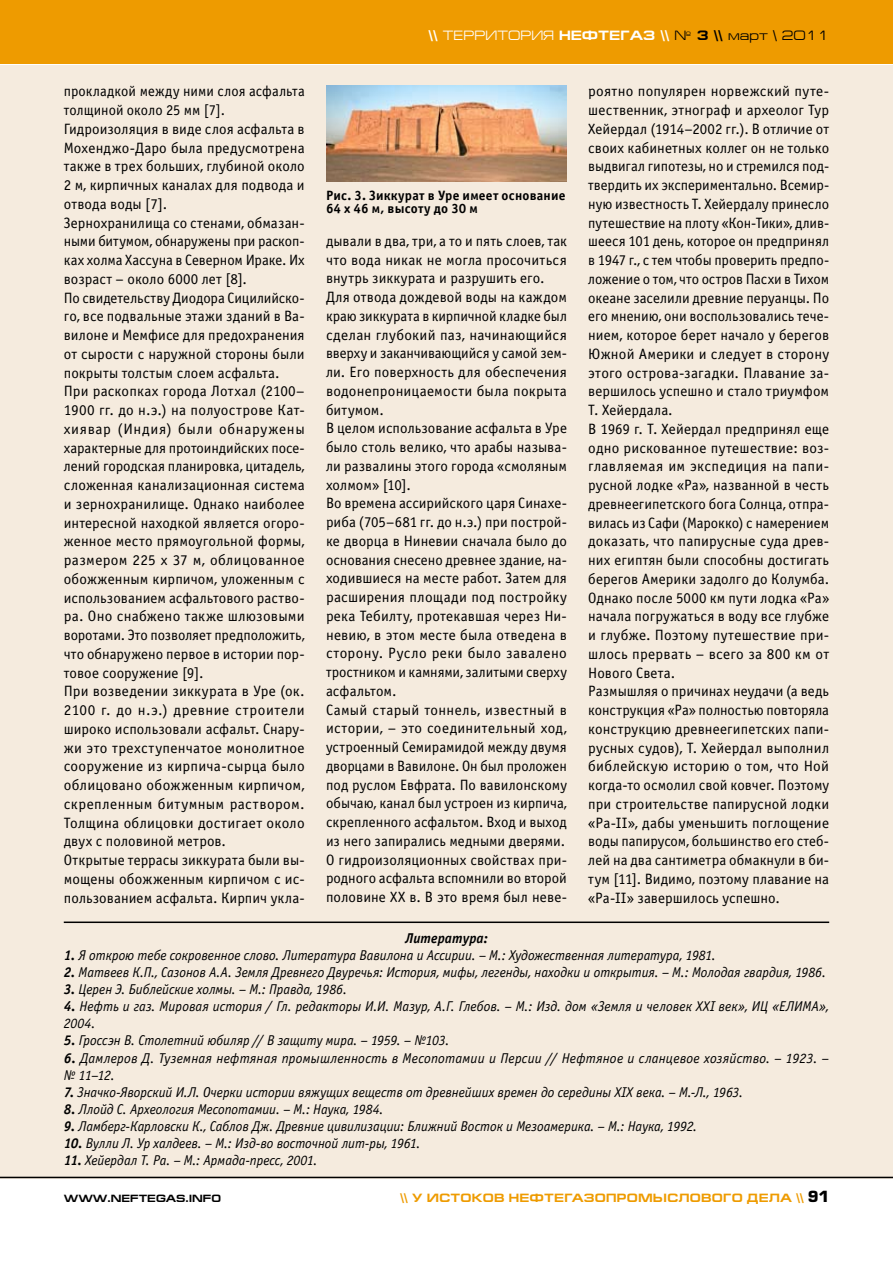
<style>
.page{position:relative;width:893px;height:1263px;background:#fff}
.page>*{position:absolute;margin:0;border:0;box-sizing:border-box;transform-origin:0 0}
.t1{font:15px/18.8px "Officina Sans C";letter-spacing:.005em;color:#000}
.t2{font:italic 14.25px/17.1px "Officina Sans C";color:#000}
.t3{font:italic 700 14.25px "Officina Sans C";letter-spacing:.005em;color:#000}
.t4{font:700 13.5px/13.5px "Officina Sans C";letter-spacing:.015em;color:#000}
.t5{font:700 13.5px "Europe Ext";color:#fff}
.t6{font:700 12px "Europe Ext";letter-spacing:.025em;color:#ee9b00}
.t7{font:700 10.5px "Europe Ext";color:#000}
.s1{font-weight:400}
.s2{font-weight:400;color:#000}
.s3{color:#000}
.s4{font-weight:700}
.s5{font-family:"Europe";font-size:15px;color:#000}
</style>
<div class="page">
<div style="left:0;top:65px;width:893px;height:1113px;background:#f5ebde"></div>
<div style="left:0;top:0;width:893px;height:64px;background:#ee9b00"></div>
<hr style="left:0;top:1177px;width:893px;height:1px;background:#000">
<img style="left:326px;top:85px;width:241px;height:96px">
<hr style="left:64px;top:921px;width:765px;height:2px;background:#000">
<p class="t1" style="left:64px;top:82px;width:242px">прокладкой между ними слоя аcфальта толщиной около 25 мм [7].<br>Гидроизоляция в виде слоя асфальта в Мохенджо-Даро была предусмотрена также в трех больших, глубиной около 2 м, кирпичных каналах для подвода и отвода воды [7].<br>Зернохранилища со стенами, обмазан&shy;ными битумом, обнаружены при раскоп&shy;ках холма Хассуна в Северном Ираке. Их возраст – около 6000 лет [8].<br>По свидетельству Диодора Сицилийско&shy;го, все подвальные этажи зданий в Ва&shy;вилоне и Мемфисе для предохранения от сырости с наружной стороны были покрыты толстым слоем асфальта.<br>При раскопках города Лотхал (2100– 1900 гг. до н.э.) на полуострове Кат&shy;хиявар (Индия) были обнаружены характерные для протоиндийских посе&shy;лений городская планировка, цитадель, сложенная канализационная система и зернохранилище. Однако наиболее интересной находкой является огоро&shy;женное место прямоугольной формы, размером 225 х 37 м, облицованное обожженным кирпичом, уложенным с использованием асфальтового раство&shy;ра. Оно снабжено также шлюзовыми воротами. Это позволяет предположить, что обнаружено первое в истории пор&shy;товое сооружение [9].<br>При возведении зиккурата в Уре (ок.<br>2100 г. до н.э.) древние строители широко использовали асфальт. Снару&shy;жи это трехступенчатое монолитное сооружение из кирпича-сырца было облицовано обожженным кирпичом, скрепленным битумным раствором.<br>Толщина облицовки достигает около двух с половиной метров.<br>Открытые террасы зиккурата были вы&shy;мощены обожженным кирпичом с ис&shy;пользованием асфальта. Кирпич укла-</p>
<p class="t5" style="left:429px;top:28px;width:402px">\\ <span class="s1">ТЕРРИТОРИЯ</span> НЕФТЕГАЗ \\ <span class="s2">№</span> <span class="s3">3 \\</span> <span class="s2">март \ 2011</span></p>
<p class="t4" style="left:326px;top:189px;width:241px">Рис. 3. Зиккурат в Уре имеет основание<br>64 x 46 м, высоту до 30 м</p>
<p class="t1" style="left:326px;top:232px;width:243px">дывали в два, три, а то и пять слоев, так что вода никак не могла просочиться внутрь зиккурата и разрушить его.<br>Для отвода дождевой воды на каждом краю зиккурата в кирпичной кладке был сделан глубокий паз, начинающийся вверху и заканчивающийся у самой зем&shy;ли. Его поверхность для обеспечения водонепроницаемости была покрыта битумом.<br>В целом использование асфальта в Уре было столь велико, что арабы называ&shy;ли развалины этого города «смоляным холмом» [10].<br>Во времена ассирийского царя Синахе&shy;риба (705–681 гг. до н.э.) при построй&shy;ке дворца в Ниневии сначала было до основания снесено древнее здание, на&shy;ходившиеся на месте работ. Затем для расширения площади под постройку река Тебилту, протекавшая через Ни&shy;невию, в этом месте была отведена в сторону. Русло реки было завалено тростником и камнями, залитыми сверху асфальтом.<br>Самый старый тоннель, известный в истории, – это соединительный ход, устроенный Семирамидой между двумя дворцами в Вавилоне. Он был проложен под руслом Евфрата. По вавилонскому обычаю, канал был устроен из кирпича, скрепленного асфальтом. Вход и выход из него запирались медными дверями.<br>О гидроизоляционных свойствах при&shy;родного асфальта вспомнили во второй половине ХХ в. В это время был неве-</p>
<p class="t1" style="left:588px;top:82px;width:242px">роятно популярен норвежский путе&shy;шественник, этнограф и археолог Тур Хейердал (1914–2002 гг.). В отличие от своих кабинетных коллег он не только выдвигал гипотезы, но и стремился под&shy;твердить их экспериментально. Всемир&shy;ную известность Т. Хейердалу принесло путешествие на плоту «Кон-Тики», длив&shy;шееся 101 день, которое он предпринял в 1947 г., с тем чтобы проверить предпо&shy;ложение о том, что остров Пасхи в Тихом океане заселили древние перуанцы. По его мнению, они воспользовались тече&shy;нием, которое берет начало у берегов Южной Америки и следует в сторону этого острова-загадки. Плавание за&shy;вершилось успешно и стало триумфом Т. Хейердала.<br>В 1969 г. Т. Хейердал предпринял еще одно рискованное путешествие: воз&shy;главляемая им экспедиция на папи&shy;русной лодке «Ра», названной в честь древнеегипетского бога Солнца, отпра&shy;вилась из Сафи (Марокко) с намерением доказать, что папирусные суда древ&shy;них египтян были способны достигать берегов Америки задолго до Колумба.<br>Однако после 5000 км пути лодка «Ра» начала погружаться в воду все глубже и глубже. Поэтому путешествие при&shy;шлось прервать – всего за 800 км от Нового Света.<br>Размышляя о причинах неудачи (а ведь конструкция «Ра» полностью повторяла конструкцию древнеегипетских папи&shy;русных судов), Т. Хейердал выполнил библейскую историю о том, что Ной когда-то осмолил свой ковчег. Поэтому при строительстве папирусной лодки «Ра-II», дабы уменьшить поглощение воды папирусом, большинство его стеб&shy;лей на два сантиметра обмакнули в би&shy;тум [11]. Видимо, поэтому плавание на «Ра-II» завершилось успешно.</p>
<p class="t3" style="left:405px;top:930px;width:84px">Литература:</p>
<p class="t2" style="left:64px;top:947px;width:654px"><span class="s4">1.</span> Я открою тебе сокровенное слово. Литература Вавилона и Ассирии. – М.: Художественная литература, 1981.</p>
<p class="t2" style="left:64px;top:964px;width:764px"><span class="s4">2.</span> Матвеев К.П., Сазонов А.А. Земля Древнего Двуречья: История, мифы, легенды, находки и открытия. – М.: Молодая гвардия, 1986.</p>
<p class="t2" style="left:64px;top:981px;width:285px"><span class="s4">3.</span> Церен Э. Библейские холмы. – М.: Правда, 1986.</p>
<p class="t2" style="left:64px;top:998px;width:767px"><span class="s4">4.</span> Нефть и газ. Мировая история / Гл. редакторы И.И. Мазур, А.Г. Глебов. – М.: Изд. дом «Земля и человек XXI век», ИЦ «ЕЛИМА»,<br>2004.</p>
<p class="t2" style="left:64px;top:1032px;width:387px"><span class="s4">5.</span> Гроссэн В. Столетний юбиляр // В защиту мира. – 1959. – №103.</p>
<p class="t2" style="left:64px;top:1049px;width:767px"><span class="s4">6.</span> Дамлеров Д. Туземная нефтяная промышленность в Месопотамии и Персии // Нефтяное и сланцевое хозяйство. – 1923. – № 11–12.</p>
<p class="t2" style="left:64px;top:1084px;width:681px"><span class="s4">7.</span> Значко-Яворский И.Л. Очерки истории вяжущих веществ от древнейших времен до середины XIX века. – М.-Л., 1963.</p>
<p class="t2" style="left:64px;top:1101px;width:321px"><span class="s4">8.</span> Ллойд С. Археология Месопотамии. – М.: Наука, 1984.</p>
<p class="t2" style="left:64px;top:1118px;width:635px"><span class="s4">9.</span> Ламберг-Карловски К., Саблов Дж. Древние цивилизации: Ближний Восток и Мезоамерика. – М.: Наука, 1992.</p>
<p class="t2" style="left:64px;top:1135px;width:358px"><span class="s4">10.</span> Вулли Л. Ур халдеев. – М.: Изд-во восточной лит-ры, 1961.</p>
<p class="t2" style="left:64px;top:1152px;width:255px"><span class="s4">11.</span> Хейердал Т. Ра. – М.: Армада-пресс, 2001.</p>
<p class="t7" style="left:64px;top:1193px;width:159px">WWW.NEFTEGAS.INFO</p>
<p class="t6" style="left:400px;top:1191px;width:121px">\\ У истоков нефтегаз</p>
<p class="t6" style="left:595px;top:1191px;width:236px">опромыслового дела \\ <span class="s5">91</span></p>
</div>
